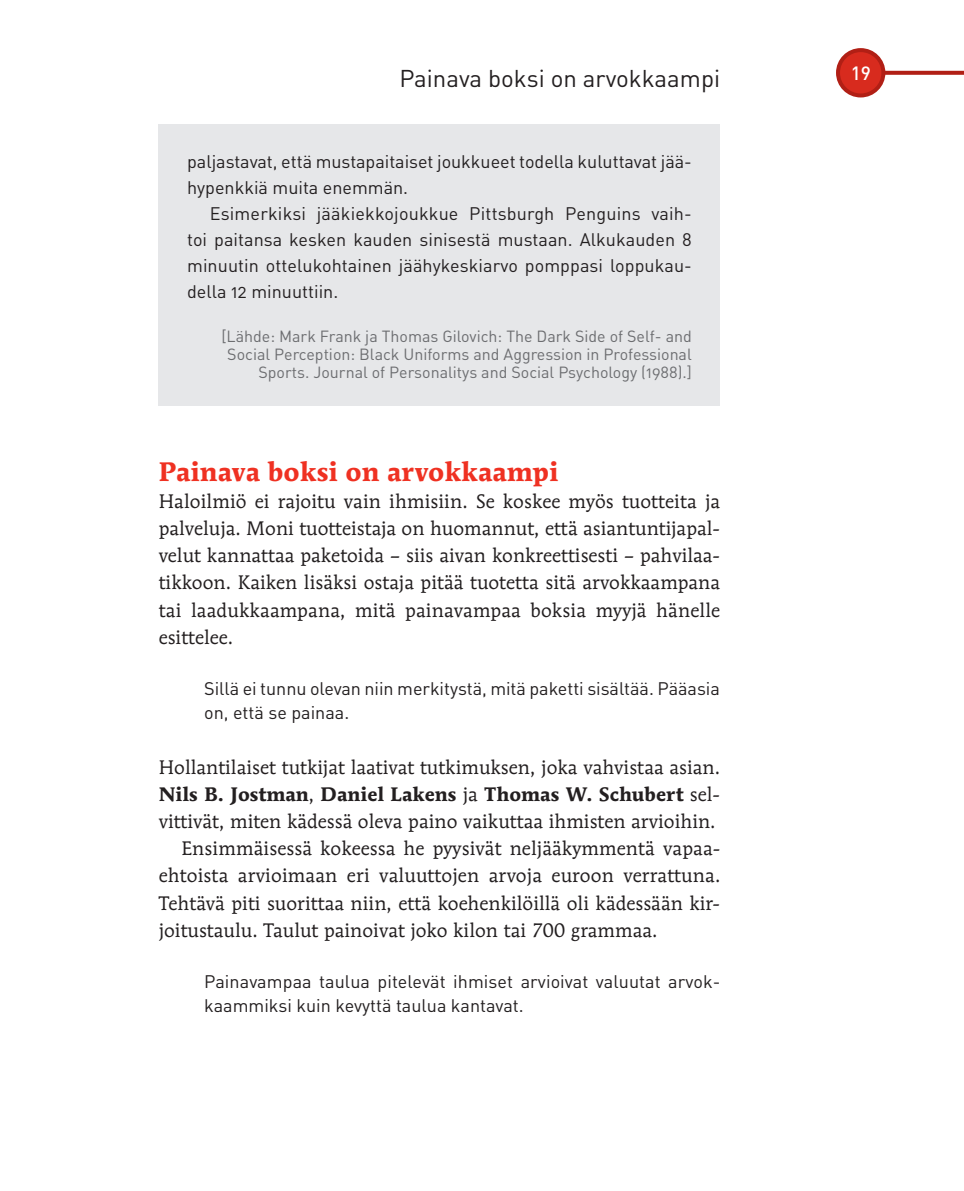
<style>
.page{position:relative;width:964px;height:1191px;background:#fff}
.page>*{position:absolute;margin:0;border:0;box-sizing:border-box;transform-origin:0 0}
.t1{font:700 26.6px "Mendoza Roman";color:#ef3122}
.t2{font:24px "DIN Regular Alternate";color:#231f20}
.t3{font:19.4px/27.2px "Mendoza Roman";color:#231f20;text-align:justify}
.t4{font:700 19.4px "Mendoza Roman";color:#231f20}
.t5{font:500 19px "DIN";color:#fff}
.t6{font:18px/26px "DIN Regular Alternate";color:#231f20}
.t7{font:16px/18px "DIN Regular Alternate";color:#6c6d70;text-align:right}
.s1{font-weight:400}
</style>
<div class="page">
<div style="left:838px;top:50px;width:45px;height:45px;background:#d82b1e;border-radius:50%"></div>
<div style="left:836px;top:48px;width:49px;height:49px;border:4px solid #b11f15;border-radius:50%"></div>
<svg style="left:883px;top:71px;width:81px;height:4px"></svg>
<div style="left:159px;top:125px;width:561px;height:281px;background:#e6e7e9"></div>
<p class="t2" style="left:399px;top:63px;width:322px">Painava boksi on arvokkaampi</p>
<p class="t6" style="left:187px;top:148px;width:506px">paljastavat, että mustapaitaiset joukkueet todella kuluttavat jää&shy;hypenkkiä muita enemmän.</p>
<p class="t6" style="left:187px;top:200px;width:506px;text-align:justify;text-indent:23px">Esimerkiksi jääkiekkojoukkue Pittsburgh Penguins vaih&shy;toi paitansa kesken kauden sinisestä mustaan. Alkukauden 8 minuutin ottelukohtainen jäähykeskiarvo pomppasi loppukau&shy;della 12 minuuttiin.</p>
<p class="t7" style="left:222px;top:327px;width:472px">[Lähde: Mark Frank ja Thomas Gilovich: The Dark Side of Self- and<br>Social Perception: Black Uniforms and Aggression in Professional<br>Sports. Journal of Personalitys and Social Psychology (1988).]</p>
<h1 class="t1" style="left:159px;top:454px;width:401px">Painava boksi on arvokkaampi</h1>
<p class="t3" style="left:159px;top:487px;width:563px">Haloilmiö ei rajoitu vain ihmisiin. Se koskee myös tuotteita ja palveluja. Moni tuotteistaja on huomannut, että asiantuntijapal&shy;velut kannattaa paketoida – siis aivan konkreettisesti – pahvilaa&shy;tikkoon. Kaiken lisäksi ostaja pitää tuotetta sitä arvokkaampana tai laadukkaampana, mitä painavampaa boksia myyjä hänelle esittelee.</p>
<p class="t6" style="left:204px;top:676px;width:517px;line-height:24px">Sillä ei tunnu olevan niin merkitystä, mitä paketti sisältää. Pääasia on, että se painaa.</p>
<p class="t3" style="left:159px;top:753px;width:563px">Hollantilaiset tutkijat laativat tutkimuksen, joka vahvistaa asian.</p>
<p class="t4" style="left:159px;top:782px;width:563px">Nils B. Jostman<span class="s1">,</span> Daniel Lakens <span class="s1">ja</span> Thomas W. Schubert <span class="s1">sel-</span></p>
<p class="t3" style="left:159px;top:807px;width:558px">vittivät, miten kädessä oleva paino vaikuttaa ihmisten arvioihin.</p>
<p class="t3" style="left:181px;top:834px;width:540px">Ensimmäisessä kokeessa he pyysivät neljääkymmentä vapaa-</p>
<p class="t3" style="left:159px;top:862px;width:563px">ehtoista arvioimaan eri valuuttojen arvoja euroon verrattuna.</p>
<p class="t3" style="left:159px;top:889px;width:563px">Tehtävä piti suorittaa niin, että koehenkilöillä oli kädessään kir-</p>
<p class="t3" style="left:159px;top:916px;width:500px">joitustaulu. Taulut painoivat joko kilon tai 700 grammaa.</p>
<p class="t6" style="left:204px;top:969px;width:518px;line-height:24px">Painavampaa taulua pitelevät ihmiset arvioivat valuutat arvok&shy;kaammiksi kuin kevyttä taulua kantavat.</p>
<p class="t5" style="left:851px;top:61px;width:22px">19</p>
</div>
